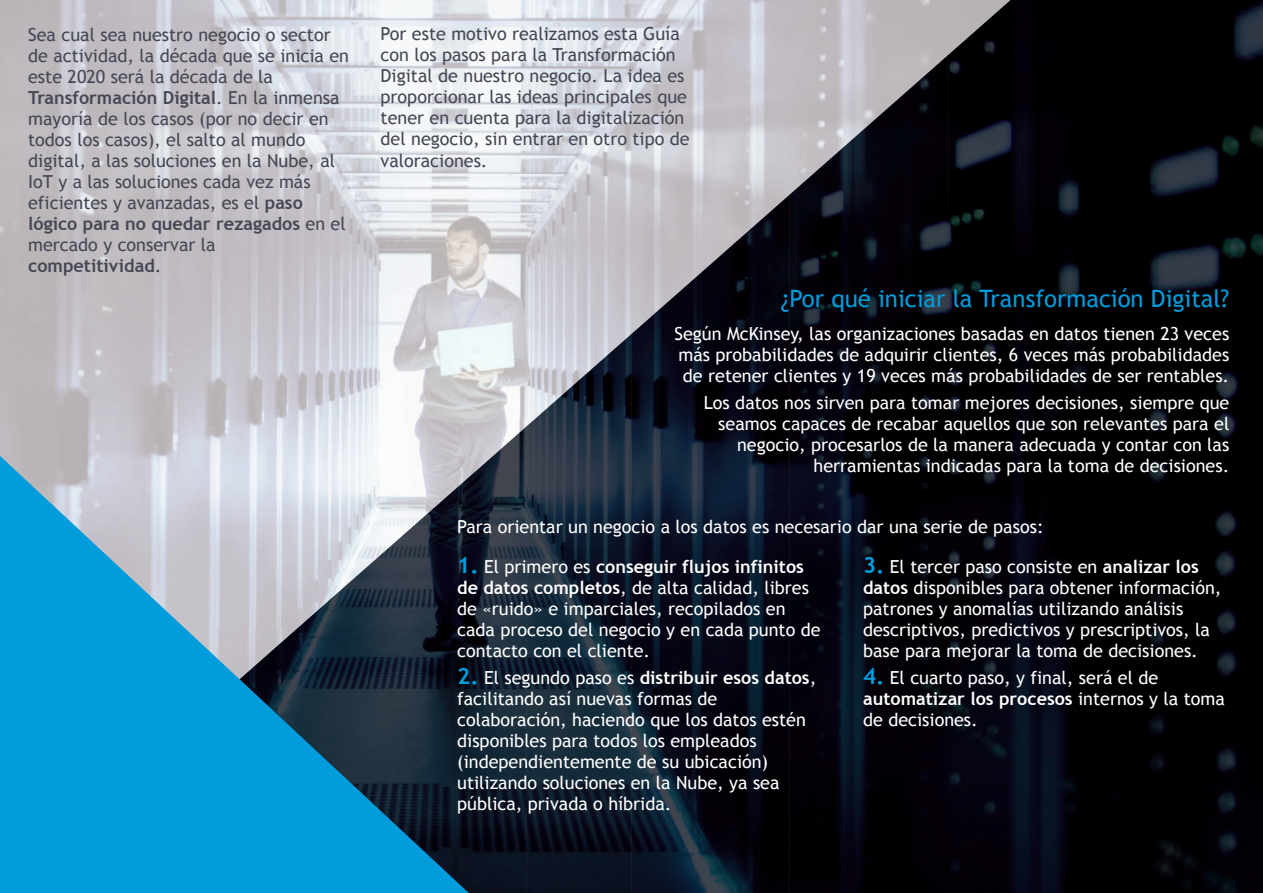
<style>
.page{position:relative;width:1263px;height:893px;background:#fff}
.page>*{position:absolute;margin:0;border:0;box-sizing:border-box;transform-origin:0 0}
.t1{font:24px "Trebuchet MS";color:#009cdc}
.t2{font:18px/21px "Trebuchet MS";color:#fff}
.t3{font:18px/21px "Trebuchet MS";color:#454754}
.s1{font-weight:700}
.s2{font-weight:700;font-size:22.5px;color:#009cdc}
</style>
<div class="page">
<img style="left:0;top:0;width:798px;height:209px">
<img style="left:798px;top:0;width:149px;height:104px">
<img style="left:798px;top:104px;width:44px;height:44px">
<img style="left:0;top:209px;width:531px;height:210px">
<img style="left:531px;top:209px;width:160px;height:157px">
<img style="left:531px;top:366px;width:47px;height:14px">
<img style="left:0;top:419px;width:266px;height:37px">
<img style="left:266px;top:419px;width:159px;height:37px">
<img style="left:425px;top:419px;width:101px;height:52px">
<img style="left:947px;top:0;width:316px;height:893px">
<img style="left:842px;top:55px;width:106px;height:838px">
<img style="left:789px;top:148px;width:53px;height:745px">
<img style="left:736px;top:194px;width:54px;height:699px">
<img style="left:684px;top:241px;width:53px;height:652px">
<img style="left:631px;top:287px;width:53px;height:606px">
<img style="left:578px;top:334px;width:54px;height:559px">
<img style="left:526px;top:380px;width:53px;height:513px">
<img style="left:473px;top:426px;width:54px;height:467px">
<img style="left:469px;top:473px;width:5px;height:420px">
<svg style="left:0;top:456px;width:469px;height:437px;background:#3d8eb4"></svg>
<p class="t3" style="left:28px;top:26px;width:322px">Sea cual sea nuestro negocio o sector de actividad, la década que se inicia en este 2020 será la década de la<br><span class="s1">Transformación Digital</span>. En la inmensa mayoría de los casos (por no decir en todos los casos), el salto al mundo digital, a las soluciones en la Nube, al<br>IoT y a las soluciones cada vez más eficientes y avanzadas, es el <span class="s1">paso lógico para no quedar rezagados</span> en el mercado y conservar la <span class="s1">competitividad</span>.</p>
<p class="t3" style="left:381px;top:25px;width:311px">Por este motivo realizamos esta Guía con los pasos para la Transformación Digital de nuestro negocio. La idea es proporcionar las ideas principales que tener en cuenta para la digitalización del negocio, sin entrar en otro tipo de valoraciones.</p>
<h1 class="t1" style="left:781px;top:288px;width:450px">¿Por qué iniciar la Transformación Digital?</h1>
<p class="t2" style="left:674px;top:324px;width:556px;text-align:justify">Según McKinsey, las organizaciones basadas en datos tienen 23 veces más probabilidades de adquirir clientes, 6 veces más probabilidades de retener clientes y 19 veces más probabilidades de ser rentables.</p>
<p class="t2" style="left:704px;top:393px;width:527px;text-align:right">Los datos nos sirven para tomar mejores decisiones, siempre que seamos capaces de recabar aquellos que son relevantes para el negocio, procesarlos de la manera adecuada y contar con las herramientas indicadas para la toma de decisiones.</p>
<p class="t2" style="left:457px;top:517px;width:588px">Para orientar un negocio a los datos es necesario dar una serie de pasos:</p>
<p class="t2" style="left:457px;top:557px;width:365px"><span class="s2">1.</span> El primero es <span class="s1">conseguir flujos infinitos de datos completos</span>, de alta calidad, libres de «ruido» e imparciales, recopilados en cada proceso del negocio y en cada punto de contacto con el cliente.</p>
<p class="t2" style="left:457px;top:668px;width:361px"><span class="s2">2.</span> El segundo paso es <span class="s1">distribuir esos datos</span>, facilitando así nuevas formas de colaboración, haciendo que los datos estén disponibles para todos los empleados (independientemente de su ubicación) utilizando soluciones en la Nube, ya sea pública, privada o híbrida.</p>
<p class="t2" style="left:863px;top:557px;width:360px"><span class="s2">3.</span> El tercer paso consiste en <span class="s1">analizar los datos</span> disponibles para obtener información, patrones y anomalías utilizando análisis descriptivos, predictivos y prescriptivos, la base para mejorar la toma de decisiones.</p>
<p class="t2" style="left:863px;top:668px;width:363px"><span class="s2">4.</span> El cuarto paso, y final, será el de <span class="s1">automatizar los procesos</span> internos y la toma de decisiones.</p>
</div>
